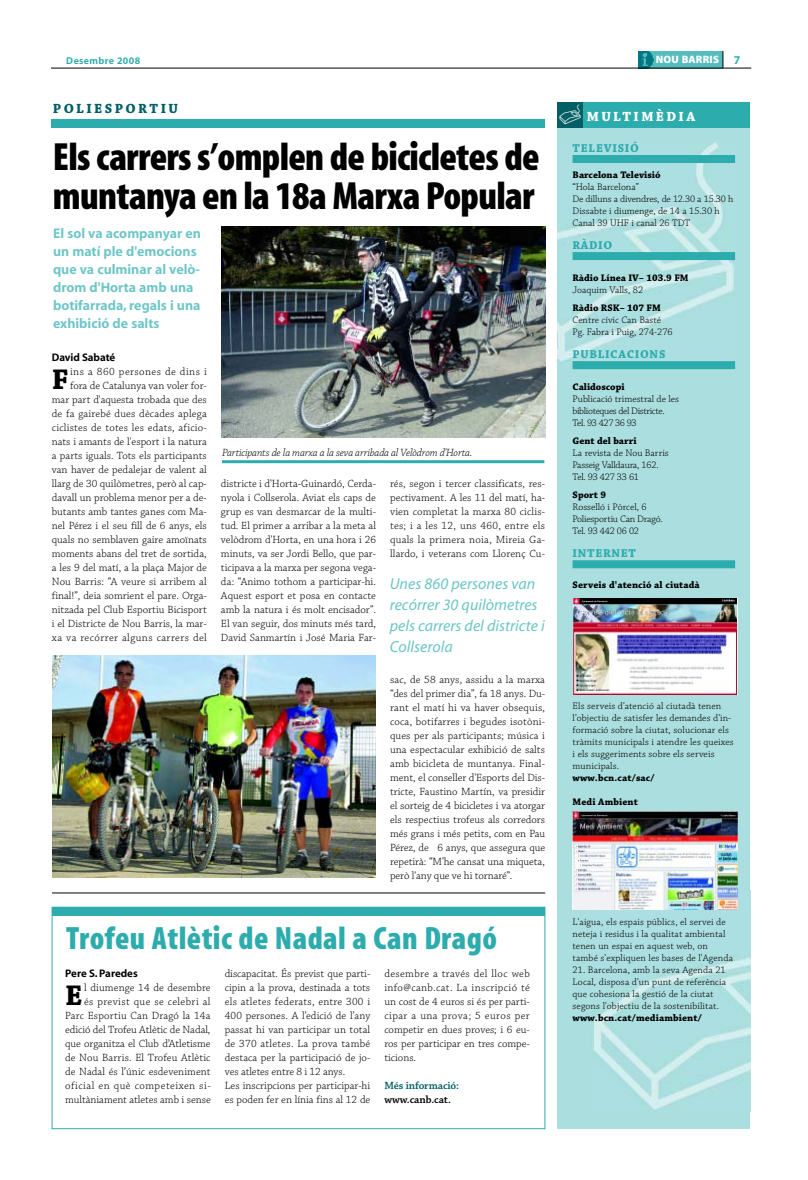
<style>
.page{position:relative;width:808px;height:1180px;background:#fff}
.page>*{position:absolute;margin:0;border:0;box-sizing:border-box;transform-origin:0 0}
.t1{font:700 condensed 39.5px/39px "Myriad MM";letter-spacing:-.02em;color:#000}
.t2{font:700 condensed 32.4px "Myriad MM";letter-spacing:.015em;color:#2dacae}
.t3{font:700 29.9px "Chaparral MM";color:#000}
.t4{font:25px "FF Dingbests";color:#fff}
.t5{font:italic 16px/21px "Myriad MM";color:#6cc5c6}
.t6{font:700 14px/18px "Myriad MM";color:#6cc5c6}
.t7{font:700 14px "Chaparral MM";letter-spacing:.17em;color:#015f65}
.t8{font:700 14px "Chaparral MM";letter-spacing:.17em;color:#fff}
.t9{font:700 12px "Chaparral MM";letter-spacing:.055em;color:#2dacae}
.t10{font:11px/14px "Chaparral MM";color:#000;text-align:justify}
.t11{font:italic 300 11px "Chaparral MM";letter-spacing:-.015em;color:#000}
.t12{font:700 11px "Myriad MM";letter-spacing:-.005em;color:#000}
.t13{font:600 11px "Chaparral MM";letter-spacing:-.01em;color:#015f65}
.t14{font:600 11px "Chaparral MM";letter-spacing:-.01em;color:#000}
.t15{font:800 10.7px "Myriad MM";letter-spacing:.015em;color:#fff}
.t16{font:10px/12px "Chaparral MM";letter-spacing:.01em;color:#000}
.t17{font:700 10px "Chaparral MM";letter-spacing:.005em;color:#000}
.t18{font:10px/12px "Chaparral MM";letter-spacing:-.02em;color:#000}
.t19{font:10px/12px "Chaparral MM";letter-spacing:-.035em;color:#000}
.t20{font:700 10px "Myriad MM";letter-spacing:.04em;color:#2dacae}
.s1{font-weight:700;font-size:12px;color:#2dacae}
</style>
<div class="page">
<div style="left:639px;top:51px;width:84px;height:17px;background:#57bcbe"></div>
<img style="left:639px;top:51px;width:15px;height:17px">
<hr style="left:51px;top:68px;width:700px;height:1px;background:#000">
<svg style="left:722px;top:51px;width:1px;height:17px"></svg>
<div style="left:557px;top:102px;width:193px;height:1027px;background:#abdede"></div>
<img style="left:557px;top:142px;width:179px;height:221px">
<img style="left:592px;top:889px;width:158px;height:221px">
<div style="left:557px;top:102px;width:193px;height:26px;background:#2dacae"></div>
<div style="left:557px;top:102px;width:26px;height:26px;background:#015f65"></div>
<div style="left:572px;top:155px;width:163px;height:8px;background:#2dacae"></div>
<div style="left:572px;top:252px;width:163px;height:8px;background:#2dacae"></div>
<div style="left:572px;top:361px;width:163px;height:8px;background:#2dacae"></div>
<div style="left:572px;top:560px;width:163px;height:8px;background:#2dacae"></div>
<div style="left:52px;top:906px;width:493px;height:9px;background:#2dacae"></div>
<hr style="left:52px;top:892px;width:493px;height:1px;background:#000">
<div style="left:52px;top:119px;width:493px;height:8px;background:#2dacae"></div>
<img style="left:221px;top:227px;width:324px;height:210px">
<hr style="left:222px;top:460px;width:322px;height:3px;background:#2dacae">
<img style="left:52px;top:655px;width:323px;height:222px">
<img style="left:573px;top:598px;width:165px;height:96px">
<img style="left:573px;top:811px;width:164px;height:97px">
<p class="t20" style="left:66px;top:56px;width:75px">Desembre 2008</p>
<p class="t15" style="left:656px;top:55px;width:86px">NOU BARRIS <span class="s1">7</span></p>
<p class="t7" style="left:53px;top:103px;width:127px">POLIESPORTIU</p>
<h3 class="t4" style="left:557px;top:100px;width:27px">w</h3>
<p class="t8" style="left:587px;top:111px;width:110px">MULTIMÈDIA</p>
<p class="t9" style="left:572px;top:144px;width:68px">TELEVISIÓ</p>
<p class="t17" style="left:572px;top:171px;width:90px">Barcelona Televisió</p>
<p class="t16" style="left:572px;top:182px;width:162px">“Hola Barcelona”<br>De dilluns a divendres, de 12.30 a 15.30 h<br>Dissabte i diumenge, de 14 a 15.30 h<br>Canal 39 UHF i canal 26 TDT</p>
<p class="t9" style="left:572px;top:241px;width:41px">RÀDIO</p>
<p class="t17" style="left:572px;top:274px;width:118px">Ràdio Línea IV– 103.9 FM</p>
<p class="t16" style="left:572px;top:285px;width:72px">Joaquim Valls, 82</p>
<p class="t17" style="left:572px;top:304px;width:90px">Ràdio RSK– 107 FM</p>
<p class="t16" style="left:572px;top:315px;width:102px">Centre cívic Can Basté<br>Pg. Fabra i Puig, 274-276</p>
<p class="t9" style="left:572px;top:349px;width:94px">PUBLICACIONS</p>
<p class="t17" style="left:572px;top:383px;width:54px">Calidoscopi</p>
<p class="t19" style="left:572px;top:394px;width:108px">Publicació trimestral de les biblioteques del Districte.<br>Tel. 93 427 36 93</p>
<p class="t17" style="left:572px;top:437px;width:66px">Gent del barri</p>
<p class="t18" style="left:572px;top:448px;width:98px">La revista de Nou Barris<br>Passeig Valldaura, 162.<br>Tel. 93 427 33 61</p>
<p class="t17" style="left:572px;top:491px;width:35px">Sport 9</p>
<p class="t18" style="left:572px;top:502px;width:92px">Rosselló i Pòrcel, 6<br>Poliesportiu Can Dragó.<br>Tel. 93 442 06 02</p>
<p class="t9" style="left:572px;top:548px;width:65px">INTERNET</p>
<p class="t17" style="left:572px;top:581px;width:129px">Serveis d'atenció al ciutadà</p>
<h1 class="t1" style="left:53px;top:140px;width:488px">Els carrers s’omplen de bicicletes de muntanya en la 18a Marxa Popular</h1>
<p class="t6" style="left:53px;top:225px;width:150px">El sol va acompanyar en un matí ple d'emocions que va culminar al velò&shy;drom d'Horta amb una botifarrada, regals i una exhibició de salts</p>
<p class="t12" style="left:52px;top:353px;width:65px">David Sabaté</p>
<h3 class="t3" style="left:52px;top:368px;width:18px">F</h3>
<p class="t10" style="left:52px;top:365px;width:157px;text-align:right">ins a 860 persones de dins i fora de Catalunya van voler for&shy;mar part d'aquesta trobada que des de fa gairebé dues dècades aplega ciclistes de totes les edats, aficio&shy;nats i amants de l'esport i la natura a parts iguals. Tots els participants van haver de pedalejar de valent al llarg de 30 quilòmetres, però al cap&shy;davall un problema menor per a de&shy;butants amb tantes ganes com Ma&shy;nel Pérez i el seu fill de 6 anys, els quals no semblaven gaire amoïnats moments abans del tret de sortida, a les 9 del matí, a la plaça Major de Nou Barris: “A veure si arribem al final!”, deia somrient el pare. Orga&shy;nitzada pel Club Esportiu Bicisport i el Districte de Nou Barris, la mar&shy;xa va recórrer alguns carrers del</p>
<p class="t11" style="left:222px;top:448px;width:252px">Participants de la marxa a la seva arribada al Velòdrom d'Horta.</p>
<p class="t10" style="left:221px;top:477px;width:157px">districte i d'Horta-Guinardó, Cerda&shy;nyola i Collserola. Aviat els caps de grup es van desmarcar de la multi&shy;tud. El primer a arribar a la meta al velòdrom d'Horta, en una hora i 26 minuts, va ser Jordi Bello, que par&shy;ticipava a la marxa per segona vega&shy;da: “Animo tothom a participar-hi.<br>Aquest esport et posa en contacte amb la natura i és molt encisador”.<br>El van seguir, dos minuts més tard, David Sanmartín i José Maria Far-</p>
<p class="t10" style="left:390px;top:477px;width:157px">rés, segon i tercer classificats, res&shy;pectivament. A les 11 del matí, ha&shy;vien completat la marxa 80 ciclis&shy;tes; i a les 12, uns 460, entre els quals la primera noia, Mireia Ga&shy;llardo, i veterans com Llorenç Cu-</p>
<p class="t10" style="left:390px;top:673px;width:157px">sac, de 58 anys, assidu a la marxa “des del primer dia”, fa 18 anys. Du&shy;rant el matí hi va haver obsequis, coca, botifarres i begudes isotòni&shy;ques per als participants; música i una espectacular exhibició de salts amb bicicleta de muntanya. Final&shy;ment, el conseller d'Esports del Dis&shy;tricte, Faustino Martín, va presidir el sorteig de 4 bicicletes i va atorgar els respectius trofeus als corredors més grans i més petits, com en Pau Pérez, de 6 anys, que assegura que repetirà: “M'he cansat una miqueta, però l'any que ve hi tornaré”.</p>
<h3 class="t5" style="left:390px;top:574px;width:157px">Unes 860 persones van recórrer 30 quilòmetres pels carrers del districte i<br>Collserola</h3>
<p class="t16" style="left:572px;top:700px;width:163px">Els serveis d'atenció al ciutadà tenen l'objectiu de satisfer les demandes d'in&shy;formació sobre la ciutat, solucionar els tràmits municipals i atendre les queixes i els suggeriments sobre els serveis municipals.</p>
<p class="t17" style="left:572px;top:773px;width:83px">www.bcn.cat/sac/</p>
<p class="t17" style="left:572px;top:797px;width:67px">Medi Ambient</p>
<h2 class="t2" style="left:66px;top:926px;width:432px">Trofeu Atlètic de Nadal a Can Dragó</h2>
<p class="t12" style="left:65px;top:969px;width:74px">Pere S. Paredes</p>
<h3 class="t3" style="left:65px;top:984px;width:19px">E</h3>
<p class="t10" style="left:65px;top:981px;width:147px;text-align:right">l diumenge 14 de desembre<br>és previst que se celebri al<br>Parc Esportiu Can Dragó la 14a edició del Trofeu Atlètic de Nadal, que organitza el Club d’Atletisme de Nou Barris. El Trofeu Atlètic de Nadal és l’únic esdeveniment oficial en què competeixen si&shy;multàniament atletes amb i sense</p>
<p class="t10" style="left:225px;top:967px;width:147px;text-align:left">discapacitat. És previst que parti&shy;cipin a la prova, destinada a tots els atletes federats, entre 300 i<br>400 persones. A l’edició de l’any passat hi van participar un total de 370 atletes. La prova també destaca per la participació de jo&shy;ves atletes entre 8 i 12 anys.<br>Les inscripcions per participar-hi es poden fer en línia fins al 12 de</p>
<p class="t10" style="left:384px;top:967px;width:147px">desembre a través del lloc web info@canb.cat. La inscripció té un cost de 4 euros si és per parti&shy;cipar a una prova; 5 euros per competir en dues proves; i 6 eu&shy;ros per participar en tres compe&shy;ticions.</p>
<p class="t13" style="left:384px;top:1081px;width:76px">Més informació:</p>
<p class="t14" style="left:384px;top:1095px;width:68px">www.canb.cat.</p>
<p class="t16" style="left:572px;top:916px;width:162px">L'aigua, els espais públics, el servei de neteja i residus i la qualitat ambiental tenen un espai en aquest web, on també s'expliquen les bases de l'Agenda</p>
<p class="t16" style="left:572px;top:964px;width:155px">21. Barcelona, amb la seva Agenda 21<br>Local, disposa d'un punt de referència que cohesiona la gestió de la ciutat segons l'objectiu de la sostenibilitat.</p>
<p class="t17" style="left:572px;top:1013px;width:131px">www.bcn.cat/mediambient/</p>
</div>
